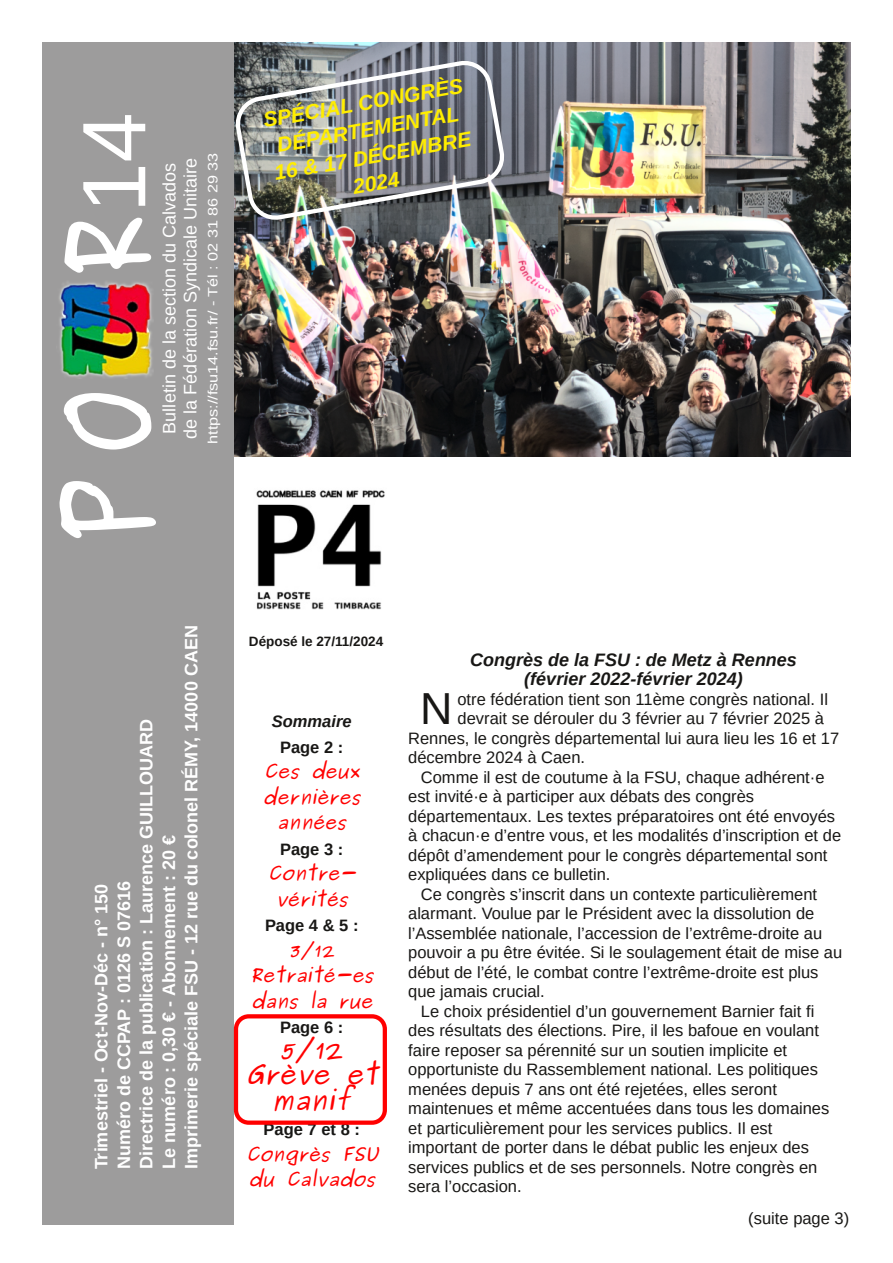
<style>
.page{position:relative;width:893px;height:1263px;background:#fff}
.page>*{position:absolute;margin:0;border:0;box-sizing:border-box;transform-origin:0 0}
.t1{font:700 109.65px "Purisa";color:#fff;scale:.86 1}
.t2{font:44.85px "Liberation Sans";color:#181715}
.t3{font:italic 700 25.5px/25.5px "Purisa";color:#f00;text-align:center}
.t4{font:italic 700 21px/27px "Liberation Sans";color:#ffed00;text-align:center}
.t5{font:700 18px/22.5px "Liberation Sans";color:#fff}
.t6{font:italic 700 18px/25.5px "Purisa";color:#f00;text-align:center}
.t7{font:18px/21px "Liberation Sans";color:#fff}
.t8{font:italic 700 18px/19.5px "Liberation Sans";color:#181715;text-align:center}
.t9{font:16.5px "Liberation Sans";color:#181715}
.t10{font:700 16.5px "Liberation Sans";color:#181715}
.t11{font:italic 700 16.5px "Liberation Sans";color:#181715}
.t12{font:13.5px "Liberation Sans";color:#fff;scale:1.2 1}
.t13{font:700 13.5px "Liberation Sans";color:#181715}
.s1{font-family:"Liberation Sans";font-weight:400;font-size:90px}
</style>
<div class="page">
<img style="left:234px;top:43px;width:616px;height:413px">
<div style="left:43px;top:43px;width:191px;height:1182px;background:#9d9c9c"></div>
<img style="left:256px;top:490px;width:129px;height:120px">
<img style="left:59px;top:282px;width:94px;height:96px">
<svg style="left:234px;top:54px;width:277px;height:173px;background:#7b7f83"></svg>
<div style="left:234px;top:1014px;width:153px;height:111px;border:4px solid #f00;border-radius:13px"></div>
<h1 class="t1" style="left:47px;top:542px;width:502px;rotate:-90deg">POUR<span class="s1">14</span></h1>
<p class="t7" style="left:159px;top:439px;width:282px;rotate:-90deg">Bulletin de la section du Calvados de la Fédération Syndicale Unitaire</p>
<p class="t12" style="left:205px;top:444px;width:244px;rotate:-90deg">https://fsu14.fsu.fr/ - Tél : 02 31 86 29 33</p>
<p class="t4" style="left:261px;top:107px;width:204px;rotate:-10deg">SPÉCIAL CONGRÈS<br>DÉPARTEMENTAL<br>16 &amp; 17 DÉCEMBRE<br>2024</p>
<p class="t5" style="left:90px;top:1169px;width:545px;rotate:-90deg">Trimestriel - Oct-Nov-Déc - n° 150<br>Numéro de CCPAP : 0126 S 07616<br>Directrice de la publication : Laurence GUILLOUARD<br>Le numéro : 0,30 € - Abonnement : 20 €<br>Imprimerie spéciale FSU - 12 rue du colonel RÉMY, 14000 CAEN</p>
<p class="t13" style="left:249px;top:634px;width:136px">Déposé le 27/11/2024</p>
<p class="t11" style="left:272px;top:712px;width:81px">Sommaire</p>
<p class="t10" style="left:280px;top:738px;width:65px">Page 2 :</p>
<p class="t6" style="left:263px;top:759px;width:99px">Ces deux dernières années</p>
<p class="t10" style="left:280px;top:840px;width:65px">Page 3 :</p>
<p class="t6" style="left:267px;top:861px;width:83px">Contre&shy;vérités</p>
<p class="t10" style="left:265px;top:916px;width:95px">Page4&amp;5:</p>
<p class="t6" style="left:250px;top:938px;width:125px">3/12<br>Retraité-es dans la rue</p>
<p class="t10" style="left:280px;top:1018px;width:65px">Page 6 :</p>
<h3 class="t3" style="left:245px;top:1037px;width:134px">5/12<br>Grève et manif</h3>
<p class="t10" style="left:264px;top:1120px;width:98px">Page 7 et 8 :</p>
<p class="t6" style="left:246px;top:1142px;width:134px;text-align:left">Congrès FSU du Calvados</p>
<p class="t8" style="left:470px;top:650px;width:328px">Congrès de la FSU : de Metz à Rennes (février 2022-février 2024)</p>
<h2 class="t2" style="left:420px;top:684px;width:34px">N</h2>
<p class="t9" style="left:457px;top:690px;width:372px">otre fédération tient son 11ème congrès national. Il</p>
<p class="t9" style="left:458px;top:709px;width:368px">devrait se dérouler du 3 février au 7 février 2025 à</p>
<p class="t9" style="left:408px;top:729px;width:432px">Rennes, le congrès départemental lui aura lieu les 16 et 17</p>
<p class="t9" style="left:408px;top:748px;width:178px">décembre 2024 à Caen.</p>
<p class="t9" style="left:421px;top:768px;width:405px">Comme il est de coutume à la FSU, chaque adhérent·e</p>
<p class="t9" style="left:408px;top:787px;width:347px">est invité·e à participer aux débats des congrès</p>
<p class="t9" style="left:408px;top:807px;width:428px">départementaux. Les textes préparatoires ont été envoyés</p>
<p class="t9" style="left:408px;top:826px;width:434px">à chacun·e d’entre vous, et les modalités d’inscription et de</p>
<p class="t9" style="left:408px;top:846px;width:421px">dépôt d’amendement pour le congrès départemental sont</p>
<p class="t9" style="left:408px;top:865px;width:204px">expliquées dans ce bulletin.</p>
<p class="t9" style="left:421px;top:885px;width:398px">Ce congrès s’inscrit dans un contexte particulièrement</p>
<p class="t9" style="left:408px;top:904px;width:408px">alarmant. Voulue par le Président avec la dissolution de</p>
<p class="t9" style="left:408px;top:924px;width:416px">l’Assemblée nationale, l’accession de l’extrême-droite au</p>
<p class="t9" style="left:408px;top:943px;width:435px">pouvoir a pu être évitée. Si le soulagement était de mise au</p>
<p class="t9" style="left:408px;top:963px;width:412px">début de l’été, le combat contre l’extrême-droite est plus</p>
<p class="t9" style="left:408px;top:982px;width:138px">que jamais crucial.</p>
<p class="t9" style="left:421px;top:1002px;width:395px">Le choix présidentiel d’un gouvernement Barnier fait fi</p>
<p class="t9" style="left:408px;top:1021px;width:412px">des résultats des élections. Pire, il les bafoue en voulant</p>
<p class="t9" style="left:408px;top:1041px;width:380px">faire reposer sa pérennité sur un soutien implicite et</p>
<p class="t9" style="left:408px;top:1060px;width:411px">opportuniste du Rassemblement national. Les politiques</p>
<p class="t9" style="left:408px;top:1080px;width:370px">menées depuis 7 ans ont été rejetées, elles seront</p>
<p class="t9" style="left:408px;top:1099px;width:423px">maintenues et même accentuées dans tous les domaines</p>
<p class="t9" style="left:408px;top:1119px;width:366px">et particulièrement pour les services publics. Il est</p>
<p class="t9" style="left:408px;top:1138px;width:402px">important de porter dans le débat public les enjeux des</p>
<p class="t9" style="left:408px;top:1158px;width:411px">services publics et de ses personnels. Notre congrès en</p>
<p class="t9" style="left:408px;top:1177px;width:115px">sera l’occasion.</p>
<p class="t9" style="left:748px;top:1209px;width:102px">(suite page 3)</p>
</div>
